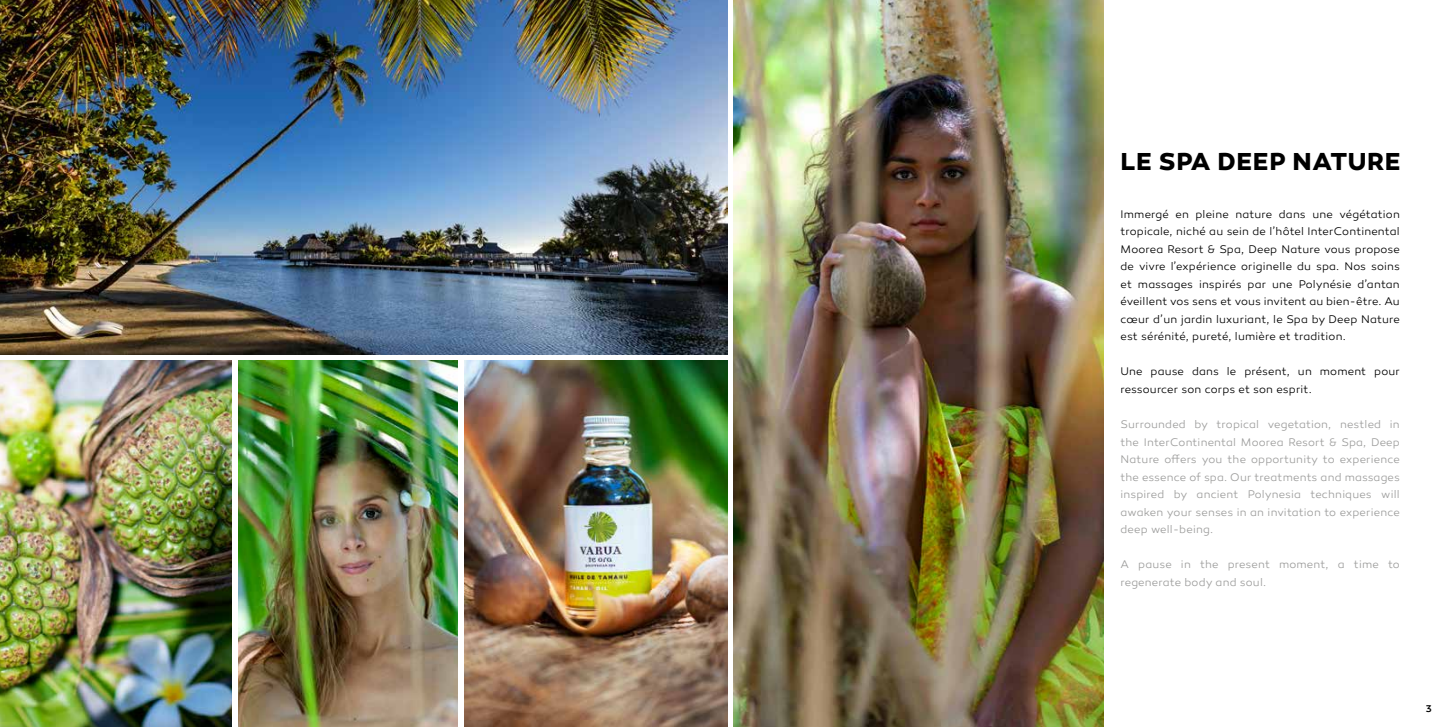
<style>
.page{position:relative;width:1453px;height:727px;background:#fff}
.page>*{position:absolute;margin:0;border:0;box-sizing:border-box;transform-origin:0 0}
.t1{font:700 25px "Canaro";letter-spacing:.025em;color:#000}
.t2{font:300 11.25px/17.5px "Canaro";letter-spacing:.015em;color:#000;text-align:justify}
.t3{font:300 11.25px/17.5px "Canaro";letter-spacing:.015em;color:#9d9d9c;text-align:justify}
.t4{font:500 10px "Canaro";color:#000}
</style>
<div class="page">
<img style="left:0;top:361px;width:232px;height:365px">
<img style="left:0;top:0;width:727px;height:354px">
<img style="left:239px;top:361px;width:218px;height:365px">
<img style="left:464px;top:361px;width:263px;height:365px">
<img style="left:733px;top:0;width:371px;height:726px">
<h1 class="t1" style="left:1120px;top:146px;width:281px">LE SPA DEEP NATURE</h1>
<p class="t2" style="left:1120px;top:205px;width:281px">Immergé en pleine nature dans une végétation tropicale, niché au sein de l’hôtel InterContinental Moorea Resort &amp; Spa, Deep Nature vous propose de vivre l’expérience originelle du spa. Nos soins et massages inspirés par une Polynésie d’antan éveillent vos sens et vous invitent au bien-être. Au cœur d’un jardin luxuriant, le Spa by Deep Nature est sérénité, pureté, lumière et tradition.</p>
<p class="t2" style="left:1120px;top:363px;width:281px">Une pause dans le présent, un moment pour ressourcer son corps et son esprit.</p>
<p class="t3" style="left:1120px;top:415px;width:281px">Surrounded by tropical vegetation, nestled in the InterContinental Moorea Resort &amp; Spa, Deep Nature offers you the opportunity to experience the essence of spa. Our treatments and massages inspired by ancient Polynesia techniques will awaken your senses in an invitation to experience deep well-being.</p>
<p class="t3" style="left:1120px;top:555px;width:281px">A pause in the present moment, a time to regenerate body and soul.</p>
<p class="t4" style="left:1426px;top:702px;width:7px">3</p>
</div>
